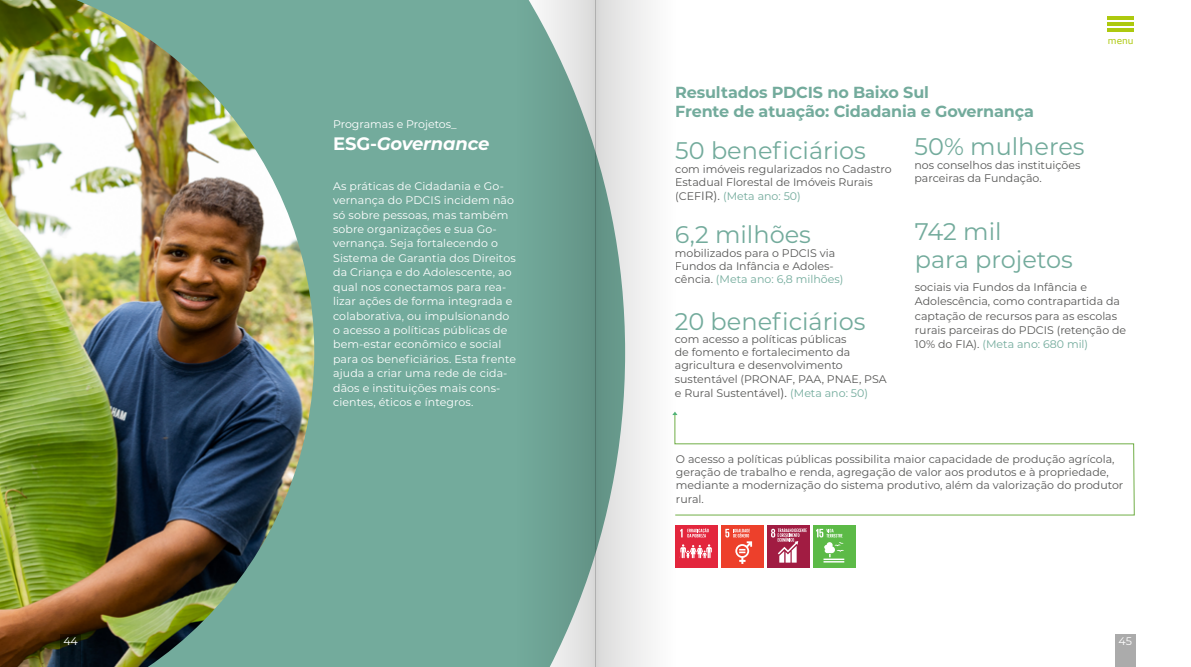
<style>
.page{position:relative;width:1191px;height:667px;background:#fff}
.page>*{position:absolute;margin:0;border:0;box-sizing:border-box;transform-origin:0 0}
.t1{font:24px/28.8px "Montserrat";color:#73ab9c}
.t2{font:italic 700 18px "Montserrat";letter-spacing:-.01em;color:#fff}
.t3{font:700 16px/19.2px "Montserrat";letter-spacing:-.01em;color:#73ab9c}
.t4{font:11px/13.2px "Montserrat";color:#575756}
.t5{font:11px/14.4px "Montserrat";letter-spacing:.01em;color:#fff}
.t6{font:11px "Montserrat";color:#73ab9c}
.t7{font:9px "Verdana";color:#adc90e}
.s1{font-style:normal}
.s2{color:#575756}
.s3{font-size:12px;color:#575756}
.s4{color:#73ab9c}
.s5{font-size:12px}
</style>
<div class="page">
<img style="left:0;top:0;width:516px;height:666px">
<div style="left:675px;top:525px;width:42px;height:42px;background:#e3263d"></div>
<svg style="left:679px;top:544px;width:33px;height:14px"></svg>
<svg style="left:680px;top:528px;width:28px;height:9px"></svg>
<div style="left:721px;top:525px;width:42px;height:42px;background:#ed402b"></div>
<svg style="left:725px;top:528px;width:27px;height:35px"></svg>
<div style="left:767px;top:525px;width:42px;height:42px;background:#a11c42"></div>
<svg style="left:771px;top:528px;width:36px;height:34px"></svg>
<div style="left:813px;top:525px;width:42px;height:42px;background:#5cba47"></div>
<hr style="left:823px;top:560px;width:21px;height:2px;background:#fff">
<svg style="left:816px;top:528px;width:28px;height:31px"></svg>
<svg style="left:675px;top:414px;width:460px;height:101px"></svg>
<div style="left:1115px;top:634px;width:20px;height:32px;background:#ababab"></div>
<svg style="left:61px;top:634px;width:20px;height:32px"></svg>
<svg style="left:595px;top:0;width:80px;height:666px"></svg>
<svg style="left:516px;top:0;width:79px;height:666px;background:#7aa89c"></svg>
<hr style="left:1107px;top:17px;width:26px;height:3px;background:#adc90e">
<hr style="left:1107px;top:22px;width:26px;height:3px;background:#adc90e">
<hr style="left:1107px;top:28px;width:26px;height:3px;background:#adc90e">
<p class="t5" style="left:333px;top:117px;width:125px">Programas e Projetos_</p>
<h2 class="t2" style="left:333px;top:130px;width:158px"><span class="s1">ESG-</span>Governance</h2>
<p class="t5" style="left:333px;top:178px;width:184px">As práticas de Cidadania e Go&shy;vernança do PDCIS incidem não só sobre pessoas, mas também sobre organizações e sua Go&shy;vernança. Seja fortalecendo o<br>Sistema de Garantia dos Direitos da Criança e do Adolescente, ao qual nos conectamos para rea&shy;lizar ações de forma integrada e colaborativa, ou impulsionando o acesso a políticas públicas de bem-estar econômico e social para os beneficiários. Esta frente ajuda a criar uma rede de cida&shy;dãos e instituições mais cons&shy;cientes, éticos e íntegros.</p>
<h3 class="t3" style="left:675px;top:82px;width:360px">Resultados PDCIS no Baixo Sul<br>Frente de atuação: Cidadania e Governança</h3>
<h1 class="t1" style="left:675px;top:135px;width:192px">50 beneficiários</h1>
<p class="t4" style="left:675px;top:161px;width:218px">com imóveis regularizados no Cadastro<br>Estadual Florestal de Imóveis Rurais</p>
<p class="t6" style="left:675px;top:188px;width:127px"><span class="s2">(CEF</span><span class="s3">IR).</span> (Meta ano: 50)</p>
<h1 class="t1" style="left:914px;top:131px;width:172px">50% mulheres</h1>
<p class="t4" style="left:914px;top:158px;width:167px">nos conselhos das instituições parceiras da Fundação.</p>
<p class="t7" style="left:1108px;top:34px;width:27px">menu</p>
<h1 class="t1" style="left:675px;top:219px;width:138px">6,2 milhões</h1>
<p class="t4" style="left:675px;top:245px;width:170px">mobilizados para o PDCIS via<br>Fundos da Infância e Adoles&shy;cência. <span class="s4">(Meta ano: 6,8 milhões)</span></p>
<h1 class="t1" style="left:675px;top:305px;width:192px">20 beneficiários</h1>
<p class="t4" style="left:675px;top:332px;width:213px">com acesso a políticas públicas<br>de fomento e fortalecimento da agricultura e desenvolvimento sustentável (PRONAF, PAA, PNAE, PSA</p>
<p class="t4" style="left:675px;top:386px;width:195px">e Rural Sustentável<span class="s5">).</span> <span class="s4">(Meta ano: 50)</span></p>
<h1 class="t1" style="left:915px;top:215px;width:159px">742 mil<br>para projetos</h1>
<p class="t4" style="left:915px;top:279px;width:213px;line-height:14.4px">sociais via Fundos da Infância e Adolescência, como contrapartida da captação de recursos para as escolas rurais parceiras do PDCIS (retenção de 10% do FIA). <span class="s4">(Meta ano: 680 mil)</span></p>
<p class="t4" style="left:676px;top:452px;width:449px">O acesso a políticas públicas possibilita maior capacidade de produção agrícola, geração de trabalho e renda, agregação de valor aos produtos e à propriedade, mediante a modernização do sistema produtivo, além da valorização do produtor rural.</p>
<p class="t5" style="left:63px;top:633px;width:16px">44</p>
<p class="t5" style="left:1118px;top:633px;width:15px">45</p>
</div>
